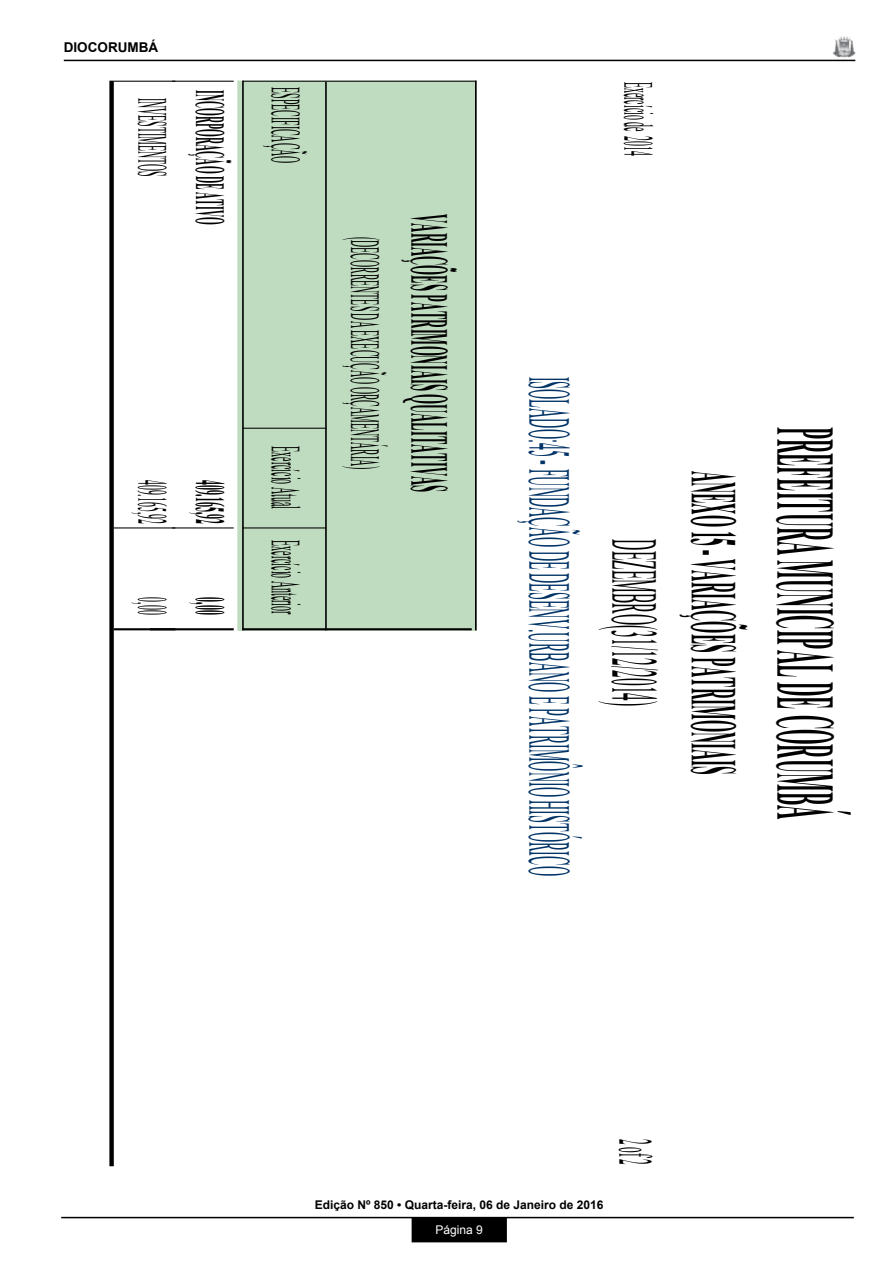
<style>
.page{position:relative;width:893px;height:1263px;background:#fff}
.page>*{position:absolute;margin:0;border:0;box-sizing:border-box;transform-origin:0 0}
.t1{font:700 82.2px "Times New Roman";color:#000;scale:.24 1}
.t2{font:700 64.65px "Times New Roman";color:#000;scale:.24 1}
.t3{font:64.65px "Times New Roman";color:#000;scale:.24 1}
.t4{font:58.8px "Times New Roman";color:#036;scale:.24 1}
.t5{font:700 52.95px "Times New Roman";color:#000;scale:.24 1}
.t6{font:46.95px "Times New Roman";color:#000;scale:.24 1}
.t7{font:41.1px "Times New Roman";color:#000;scale:.24 1}
.t8{font:700 41.1px "Times New Roman";color:#000;scale:.24 1}
.t9{font:700 13.5px "Arial";color:#000}
.t10{font:700 12px "Arial";color:#000}
.t11{font:12px "Arial";color:#fff}
</style>
<div class="page">
<div style="left:412px;top:1218px;width:94px;height:23px;background:#000"></div>
<div style="left:412px;top:1217px;width:95px;height:25px;border:2px solid #000"></div>
<hr style="left:61px;top:1217px;width:793px;height:1px;background:#000">
<hr style="left:64px;top:60px;width:791px;height:1px;background:#000">
<img style="left:833px;top:36px;width:22px;height:21px">
<div style="left:238px;top:81px;width:238px;height:549px;background:#c0dcc0"></div>
<hr style="left:476px;top:81px;width:1px;height:549px;background:#000">
<hr style="left:243px;top:81px;width:1px;height:549px;background:#000">
<svg style="left:243px;top:627px;width:229px;height:4px"></svg>
<hr style="left:243px;top:80px;width:233px;height:2px;background:#000">
<hr style="left:326px;top:82px;width:1px;height:548px;background:#000">
<hr style="left:243px;top:527px;width:83px;height:2px;background:#000">
<hr style="left:243px;top:427px;width:83px;height:2px;background:#000">
<hr style="left:172px;top:527px;width:62px;height:2px;background:#000">
<hr style="left:172px;top:80px;width:62px;height:2px;background:#000">
<svg style="left:175px;top:628px;width:59px;height:3px"></svg>
<hr style="left:114px;top:527px;width:61px;height:2px;background:#000">
<hr style="left:114px;top:80px;width:61px;height:2px;background:#000">
<svg style="left:114px;top:628px;width:61px;height:3px"></svg>
<hr style="left:111px;top:81px;width:2px;height:1085px;background:#000">
<p class="t9" style="left:64px;top:38px;width:96px">DIOCORUMBÁ</p>
<p class="t7" style="left:180px;top:98px;width:332px;rotate:90deg">INVESTIMENTOS</p>
<p class="t8" style="left:238px;top:90px;width:561px;rotate:90deg">INCORPORAÇÃO DE ATIVO</p>
<p class="t7" style="left:313px;top:87px;width:320px;rotate:90deg">ESPECIFICAÇÃO</p>
<p class="t7" style="left:180px;top:480px;width:187px;rotate:90deg">409.165,92</p>
<p class="t8" style="left:238px;top:480px;width:187px;rotate:90deg">409.165,92</p>
<p class="t7" style="left:180px;top:597px;width:74px;rotate:90deg">0,00</p>
<p class="t8" style="left:238px;top:597px;width:74px;rotate:90deg">0,00</p>
<p class="t7" style="left:313px;top:446px;width:701px;rotate:90deg">Exercício Atual Exercício Anterior</p>
<p class="t7" style="left:393px;top:237px;width:972px;rotate:90deg">(DECORRENTES DA EXECUÇÃO ORÇAMENTÁRIA)</p>
<p class="t5" style="left:466px;top:214px;width:1160px;rotate:90deg">VARIAÇÕES PATRIMONIAIS QUALITATIVAS</p>
<p class="t7" style="left:666px;top:82px;width:312px;rotate:90deg">Exercício de 2014</p>
<h3 class="t4" style="left:589px;top:377px;width:2081px;rotate:90deg">ISOLADO:45 - FUNDAÇÃO DE DESENV.URBANO E PATRIMÔNIO HISTÓRICO</h3>
<h2 class="t3" style="left:678px;top:539px;width:697px;rotate:90deg">DEZEMBRO(31/12/2014)</h2>
<h2 class="t2" style="left:758px;top:471px;width:1269px;rotate:90deg">ANEXO 15 - VARIAÇÕES PATRIMONIAIS</h2>
<h1 class="t1" style="left:862px;top:427px;width:1636px;rotate:90deg">PREFEITURA MUNICIPAL DE CORUMBÁ</h1>
<p class="t10" style="left:315px;top:1197px;width:290px">Edição Nº 850 • Quarta-feira, 06 de Janeiro de 2016</p>
<p class="t11" style="left:436px;top:1222px;width:49px">Página 9</p>
<p class="t6" style="left:667px;top:1139px;width:112px;rotate:90deg">2 of 2</p>
</div>
